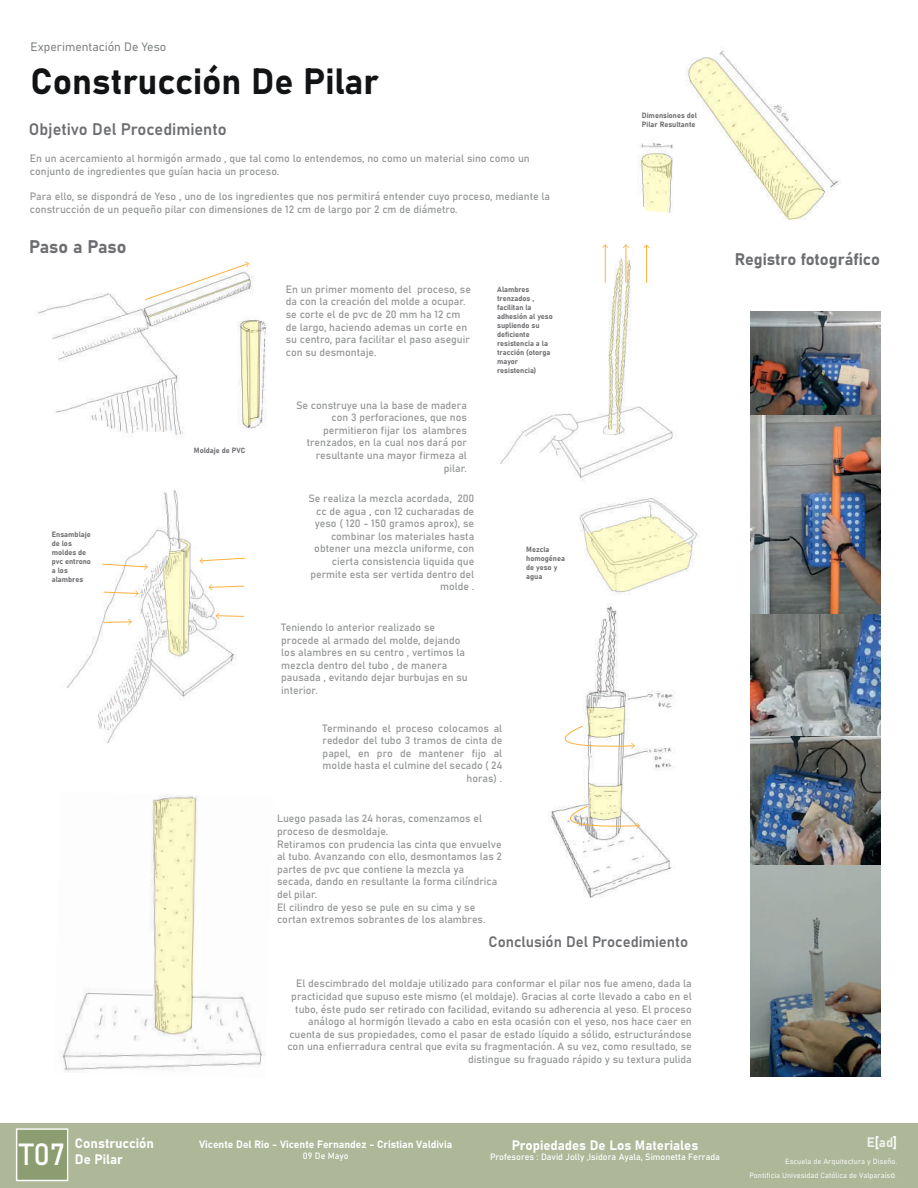
<style>
.page{position:relative;width:918px;height:1188px;background:#fff}
.page>*{position:absolute;margin:0;border:0;box-sizing:border-box;transform-origin:0 0}
.t1{font:36px "Bahnschrift";color:#111315}
.t2{font:30.3px "Bahnschrift";color:#fff}
.t3{font:18px "Bahnschrift";color:#6d6e71}
.t4{font:16.5px "Bahnschrift";color:#6d6e71}
.t5{font:15px "Bahnschrift";color:#6d6e71}
.t6{font:13.5px/16.2px "Bahnschrift";color:#fff}
.t7{font:13.5px "Bahnschrift";color:rgb(255 255 255/.8)}
.t8{font:12px "Bahnschrift";color:#7d8081}
.t9{font:10.5px/12.6px "Bahnschrift";color:#939695}
.t10{font:10.5px "Bahnschrift";color:#fff}
.t11{font:9px "Bahnschrift";color:#fff}
.t12{font:7.5px/9px "Bahnschrift";color:#6d6e71}
.t13{font:7.5px/13.6px "Bahnschrift";color:rgb(255 255 255/.8);text-align:right}
.s1{color:#fff}
.s2{font-size:9.15px}
.s3{font-size:9.15px;color:rgb(255 255 255/.3)}
</style>
<div class="page">
<div style="left:0;top:1124px;width:918px;height:64px;background:#aeb798"></div>
<div style="left:16px;top:1128px;width:52px;height:53px;background:#8c9d71"></div>
<div style="left:16px;top:1128px;width:52px;height:53px;border:2px solid #fff"></div>
<img style="left:37px;top:293px;width:218px;height:145px">
<img style="left:499px;top:247px;width:174px;height:234px">
<svg style="left:608px;top:259px;width:22px;height:174px"></svg>
<img style="left:237px;top:320px;width:29px;height:108px">
<img style="left:549px;top:604px;width:124px;height:294px">
<img style="left:579px;top:497px;width:119px;height:98px">
<svg style="left:585px;top:516px;width:106px;height:76px"></svg>
<img style="left:66px;top:489px;width:171px;height:254px">
<svg style="left:163px;top:540px;width:27px;height:115px;background:#efeccb"></svg>
<img style="left:59px;top:795px;width:205px;height:278px">
<svg style="left:154px;top:798px;width:42px;height:236px;background:#f4f1c7"></svg>
<svg style="left:565px;top:706px;width:70px;height:43px"></svg>
<svg style="left:570px;top:783px;width:70px;height:46px"></svg>
<svg style="left:199px;top:557px;width:47px;height:7px"></svg>
<svg style="left:209px;top:584px;width:35px;height:6px"></svg>
<svg style="left:215px;top:613px;width:29px;height:6px"></svg>
<svg style="left:102px;top:563px;width:46px;height:7px"></svg>
<svg style="left:103px;top:590px;width:36px;height:6px"></svg>
<svg style="left:103px;top:619px;width:29px;height:6px"></svg>
<svg style="left:144px;top:261px;width:116px;height:166px"></svg>
<hr style="left:605px;top:245px;width:1px;height:38px;background:#fbb03f">
<svg style="left:602px;top:244px;width:6px;height:4px"></svg>
<hr style="left:646px;top:245px;width:1px;height:38px;background:#fbb03f">
<svg style="left:643px;top:244px;width:7px;height:4px"></svg>
<hr style="left:626px;top:245px;width:1px;height:38px;background:#fbb03f">
<svg style="left:623px;top:244px;width:6px;height:4px"></svg>
<img style="left:686px;top:50px;width:155px;height:170px">
<img style="left:639px;top:142px;width:34px;height:36px">
<svg style="left:642px;top:153px;width:30px;height:60px;background:#f3f1ca"></svg>
<svg style="left:688px;top:58px;width:136px;height:161px"></svg>
<img style="left:751px;top:311px;width:129px;height:766px">
<p class="t8" style="left:31px;top:38px;width:137px">Experimentación De Yeso</p>
<h1 class="t1" style="left:31px;top:54px;width:350px">Construcción De Pilar</h1>
<h3 class="t4" style="left:29px;top:117px;width:199px">Objetivo Del Procedimiento</h3>
<p class="t9" style="left:30px;top:152px;width:501px">En un acercamiento al hormigón armado , que tal como lo entendemos, no como un material sino como un conjunto de ingredientes que guían hacia un proceso.</p>
<p class="t9" style="left:30px;top:190px;width:522px">Para ello, se dispondrá de Yeso , uno de los ingredientes que nos permitirá entender cuyo proceso, mediante la construcción de un pequeño pilar con dimensiones de 12 cm de largo por 2 cm de diámetro.</p>
<h3 class="t3" style="left:29px;top:233px;width:99px">Paso a Paso</h3>
<p class="t12" style="left:52px;top:529px;width:41px">Ensamblaje de los moldes de pvc entrono a los alambres</p>
<p class="t12" style="left:194px;top:446px;width:53px">Moldaje de PVC</p>
<p class="t9" style="left:286px;top:282px;width:187px">En un primer momento del proceso, se da con la creación del molde a ocupar. se corte el de pvc de 20 mm ha 12 cm de largo, haciendo ademas un corte en su centro, para facilitar el paso aseguir con su desmontaje.</p>
<p class="t9" style="left:296px;top:398px;width:172px;text-align:right">Se construye una la base de madera con 3 perforaciones, que nos permitieron fijar los alambres trenzados, en la cual nos dará por resultante una mayor firmeza al pilar.</p>
<p class="t9" style="left:308px;top:491px;width:167px;text-align:right">Se realiza la mezcla acordada, 200 cc de agua , con 12 cucharadas de yeso ( 120 - 150 gramos aprox), se combinar los materiales hasta obtener una mezcla uniforme, con cierta consistencia liquida que permite esta ser vertida dentro del molde .</p>
<p class="t9" style="left:281px;top:620px;width:188px">Teniendo lo anterior realizado se procede al armado del molde, dejando los alambres en su centro , vertimos la mezcla dentro del tubo , de manera pausada , evitando dejar burbujas en su interior.</p>
<p class="t12" style="left:497px;top:284px;width:57px">Alambres trenzados , facilitan la adhesión al yeso supliendo su deficiente resistencia a la tracción (otorga mayor resistencia)</p>
<p class="t12" style="left:526px;top:544px;width:40px">Mezcla homogénea de yeso y agua</p>
<p class="t9" style="left:323px;top:721px;width:181px;text-align:right">Terminando el proceso colocamos al rededor del tubo 3 tramos de cinta de papel, en pro de mantener fijo al molde hasta el culmine del secado ( 24 horas) .</p>
<p class="t9" style="left:277px;top:812px;width:226px">Luego pasada las 24 horas, comenzamos el proceso de desmoldaje.<br>Retiramos con prudencia las cinta que envuelve al tubo. Avanzando con ello, desmontamos las 2 partes de pvc que contiene la mezcla ya secada, dando en resultante la forma cilíndrica del pilar.<br>El cilindro de yeso se pule en su cima y se cortan extremos sobrantes de los alambres.</p>
<p class="t12" style="left:642px;top:111px;width:57px">Dimensiones del<br>Pilar Resultante</p>
<h3 class="t5" style="left:489px;top:930px;width:201px">Conclusión Del Procedimiento</h3>
<p class="t9" style="left:287px;top:977px;width:406px;text-align:right">El descimbrado del moldaje utilizado para conformar el pilar nos fue ameno, dada la practicidad que supuso este mismo (el moldaje). Gracias al corte llevado a cabo en el tubo, éste pudo ser retirado con facilidad, evitando su adherencia al yeso. El proceso análogo al hormigón llevado a cabo en esta ocasión con el yeso, nos hace caer en cuenta de sus propiedades, como el pasar de estado líquido a sólido, estructurándose con una enfierradura central que evita su fragmentación. A su vez, como resultado, se distingue su fraguado rápido y su textura pulida</p>
<h3 class="t4" style="left:735px;top:246px;width:147px">Registro fotográfico</h3>
<p class="t6" style="left:75px;top:1134px;width:81px">Construcción<br>De Pilar</p>
<p class="t10" style="left:199px;top:1136px;width:255px">Vicente Del Rio - Vicente Fernandez - Cristian Valdivia</p>
<p class="t6" style="left:512px;top:1136px;width:188px">Propiedades De Los Materiales</p>
<h2 class="t2" style="left:19px;top:1132px;width:48px">T07</h2>
<p class="t11" style="left:490px;top:1150px;width:231px">Profesores : David Jolly ,Isidora Ayala, Simonetta Ferrada</p>
<p class="t11" style="left:303px;top:1149px;width:47px">09 De Mayo</p>
<p class="t7" style="left:867px;top:1132px;width:32px">E<span class="s1">[</span>ad<span class="s1">]</span></p>
<p class="t13" style="left:750px;top:1154px;width:149px">Escuela de Arquitectura y Diseño.<br>Pontificia Univesidad Católica de Valparaís<span class="s2">o</span><span class="s3">.</span></p>
</div>
